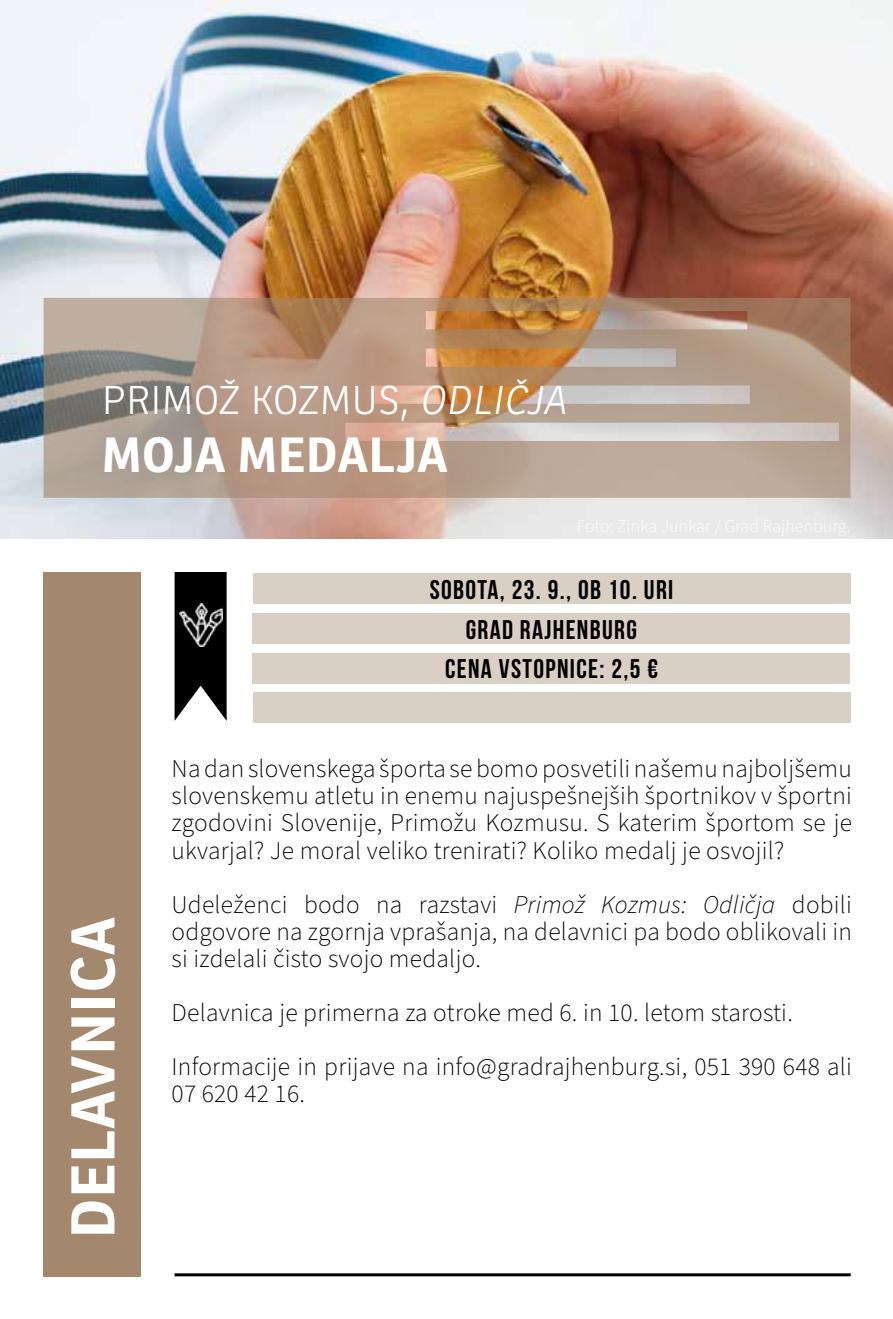
<style>
.page{position:relative;width:893px;height:1319px;background:#fff}
.page>*{position:absolute;margin:0;border:0;box-sizing:border-box;transform-origin:0 0}
.t1{font:700 60px "Ronnia";letter-spacing:.02em;color:#fff}
.t2{font:700 48px "Ronnia";letter-spacing:.02em;color:#fff}
.t3{font:300 39px "Ronnia";letter-spacing:.02em;color:#fff}
.t4{font:700 27px "Bebas Neue";letter-spacing:.05em;color:#000}
.t5{font:700 27px "Bebas Neue";letter-spacing:.05em;color:#000101}
.t6{font:300 25.5px/27px "Source Sans Pro";letter-spacing:.01em;color:#000;text-align:justify}
.s1{font-style:italic}
</style>
<div class="page">
<img style="left:0;top:0;width:893px;height:538px">
<div style="left:43px;top:572px;width:98px;height:704px;background:#a4886d"></div>
<div style="left:253px;top:573px;width:597px;height:30px;background:#dacfc5"></div>
<div style="left:252px;top:613px;width:598px;height:30px;background:#dacfc5"></div>
<div style="left:252px;top:653px;width:598px;height:30px;background:#dacfc5"></div>
<hr style="left:175px;top:1272px;width:676px;height:3px;background:#000">
<svg style="left:175px;top:572px;width:52px;height:148px;background:#282828"></svg>
<svg style="left:44px;top:298px;width:806px;height:199px;background:#b59b87"></svg>
<div style="left:253px;top:692px;width:597px;height:30px;background:#dacfc5"></div>
<img style="left:180px;top:603px;width:42px;height:43px">
<h3 class="t3" style="left:102px;top:376px;width:466px">PRIMOŽ KOZMUS, <span class="s1">ODLIČJA</span></h3>
<h2 class="t2" style="left:102px;top:424px;width:347px">MOJA MEDALJA</h2>
<p class="t5" style="left:430px;top:574px;width:245px">SOBOTA, 23. 9., OB 10. URI</p>
<p class="t4" style="left:466px;top:614px;width:173px">GRAD RAJHENBURG</p>
<h1 class="t1" style="left:55px;top:1237px;width:322px;rotate:-90deg">DELAVNICA</h1>
<p class="t4" style="left:445px;top:654px;width:215px">CENA VSTOPNICE: 2,5 €</p>
<p class="t6" style="left:172px;top:756px;width:682px">Na dan slovenskega športa se bomo posvetili našemu najboljšemu slovenskemu atletu in enemu najuspešnejših športnikov v športni zgodovini Slovenije, Primožu Kozmusu. S katerim športom se je ukvarjal? Je moral veliko trenirati? Koliko medalj je osvojil?</p>
<p class="t6" style="left:172px;top:891px;width:682px">Udeleženci bodo na razstavi <span class="s1">Primož Kozmus: Odličja</span> dobili odgovore na zgornja vprašanja, na delavnici pa bodo oblikovali in si izdelali čisto svojo medaljo.</p>
<p class="t6" style="left:172px;top:985px;width:682px;line-height:54px">Delavnica je primerna za otroke med 6. in 10. letom starosti.<br>Informacije in prijave na info@gradrajhenburg.si, 051 390 648 ali</p>
<p class="t6" style="left:172px;top:1080px;width:135px">07 620 42 16.</p>
</div>
